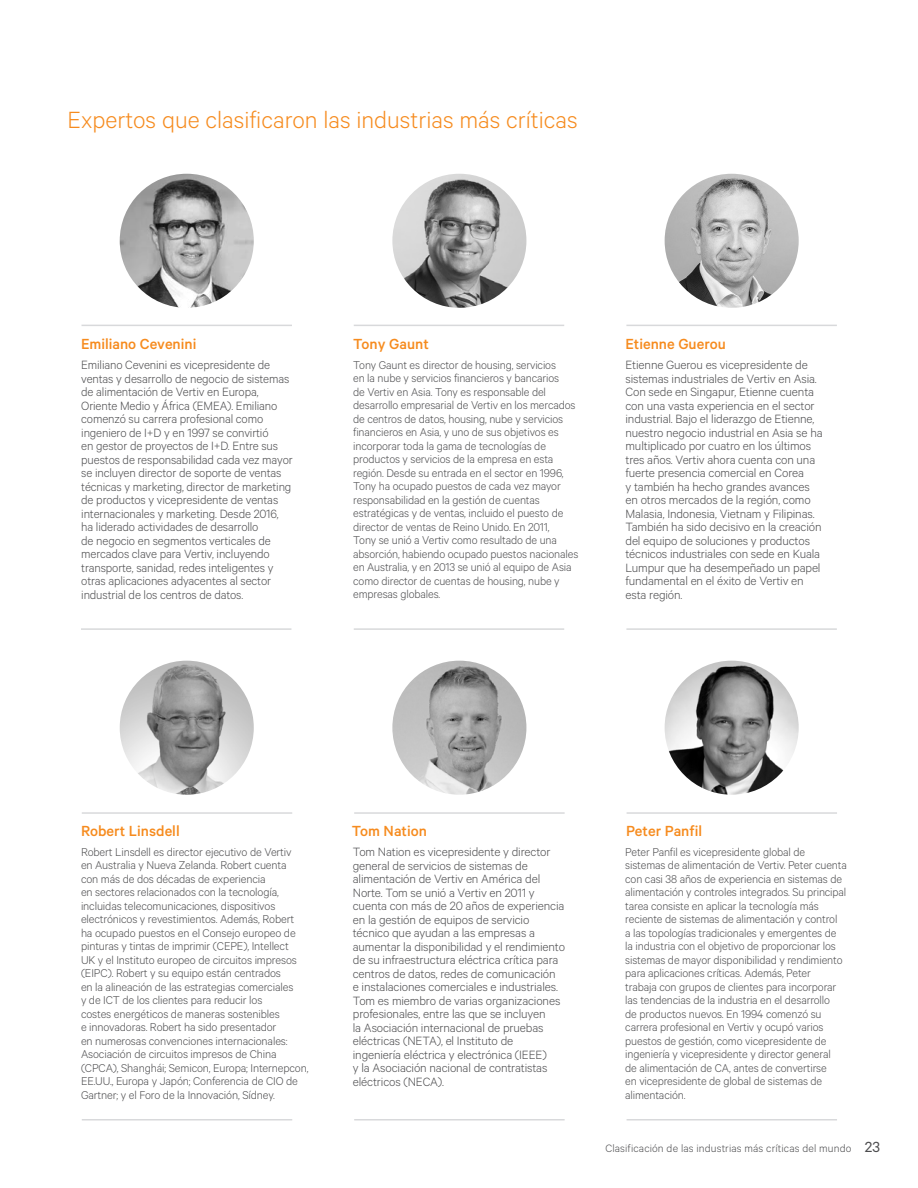
<style>
.page{position:relative;width:918px;height:1188px;background:#fff}
.page>*{position:absolute;margin:0;border:0;box-sizing:border-box;transform-origin:0 0}
.t1{font:300 26.4px "Calibre";color:#f68b1e}
.t2{font:500 16.5px "Calibre";color:#f68b1e}
.t3{font:300 13.5px/13.5px "Calibre";letter-spacing:-.01em;color:#4d4d4f}
.t4{font:300 12.75px/13.5px "Calibre";letter-spacing:-.01em;color:#4d4d4f}
.t5{font:300 12px "Calibre";letter-spacing:.01em;color:#4d4d4f}
.s1{font-weight:400;font-size:16.5px}
</style>
<div class="page">
<img style="left:120px;top:174px;width:134px;height:134px;border-radius:67px">
<img style="left:120px;top:661px;width:134px;height:134px;border-radius:67px">
<img style="left:392px;top:174px;width:134px;height:134px;border-radius:67px">
<img style="left:392px;top:661px;width:134px;height:134px;border-radius:67px">
<img style="left:665px;top:174px;width:134px;height:134px;border-radius:67px">
<img style="left:665px;top:661px;width:134px;height:134px;border-radius:67px">
<hr style="left:82px;top:325px;width:210px;height:1px;background:#d8d9db">
<hr style="left:354px;top:325px;width:210px;height:1px;background:#d8d9db">
<hr style="left:626px;top:325px;width:211px;height:1px;background:#d8d9db">
<hr style="left:81px;top:628px;width:210px;height:2px;background:#d8d9db">
<hr style="left:354px;top:628px;width:210px;height:2px;background:#d8d9db">
<hr style="left:626px;top:628px;width:211px;height:2px;background:#d8d9db">
<hr style="left:82px;top:812px;width:210px;height:2px;background:#d8d9db">
<hr style="left:82px;top:1119px;width:210px;height:1px;background:#d8d9db">
<hr style="left:354px;top:812px;width:211px;height:2px;background:#d8d9db">
<hr style="left:354px;top:1119px;width:211px;height:1px;background:#d8d9db">
<hr style="left:627px;top:1119px;width:210px;height:1px;background:#d8d9db">
<hr style="left:627px;top:812px;width:210px;height:2px;background:#d8d9db">
<h1 class="t1" style="left:68px;top:104px;width:512px">Expertos que clasificaron las industrias más críticas</h1>
<p class="t2" style="left:81px;top:335px;width:117px">Emiliano Cevenini</p>
<p class="t2" style="left:353px;top:335px;width:77px">Tony Gaunt</p>
<p class="t2" style="left:626px;top:335px;width:102px">Etienne Guerou</p>
<p class="t3" style="left:81px;top:358px;width:213px">Emiliano Cevenini es vicepresidente de ventas y desarrollo de negocio de sistemas de alimentación de Vertiv en Europa, Oriente Medio y África (EMEA). Emiliano comenzó su carrera profesional como ingeniero de I+D y en 1997 se convirtió<br>en gestor de proyectos de I+D. Entre sus puestos de responsabilidad cada vez mayor se incluyen director de soporte de ventas técnicas y marketing, director de marketing de productos y vicepresidente de ventas internacionales y marketing. Desde 2016, ha liderado actividades de desarrollo<br>de negocio en segmentos verticales de mercados clave para Vertiv, incluyendo transporte, sanidad, redes inteligentes y otras aplicaciones adyacentes al sector industrial de los centros de datos.</p>
<p class="t4" style="left:353px;top:358px;width:227px">Tony Gaunt es director de housing, servicios<br>en la nube y servicios financieros y bancarios<br>de Vertiv en Asia. Tony es responsable del desarrollo empresarial de Vertiv en los mercados de centros de datos, housing, nube y servicios financieros en Asia, y uno de sus objetivos es incorporar toda la gama de tecnologías de productos y servicios de la empresa en esta región. Desde su entrada en el sector en 1996, Tony ha ocupado puestos de cada vez mayor responsabilidad en la gestión de cuentas estratégicas y de ventas, incluido el puesto de director de ventas de Reino Unido. En 2011,<br>Tony se unió a Vertiv como resultado de una absorción, habiendo ocupado puestos nacionales en Australia, y en 2013 se unió al equipo de Asia como director de cuentas de housing, nube y empresas globales.</p>
<p class="t3" style="left:626px;top:358px;width:199px">Etienne Guerou es vicepresidente de sistemas industriales de Vertiv en Asia.<br>Con sede en Singapur, Etienne cuenta con una vasta experiencia en el sector industrial. Bajo el liderazgo de Etienne, nuestro negocio industrial en Asia se ha multiplicado por cuatro en los últimos tres años. Vertiv ahora cuenta con una fuerte presencia comercial en Corea<br>y también ha hecho grandes avances en otros mercados de la región, como Malasia, Indonesia, Vietnam y Filipinas.<br>También ha sido decisivo en la creación del equipo de soluciones y productos técnicos industriales con sede en Kuala Lumpur que ha desempeñado un papel fundamental en el éxito de Vertiv en esta región.</p>
<p class="t2" style="left:626px;top:822px;width:77px">Peter Panfil</p>
<p class="t2" style="left:81px;top:822px;width:100px">Robert Linsdell</p>
<p class="t2" style="left:352px;top:822px;width:77px">Tom Nation</p>
<p class="t3" style="left:353px;top:845px;width:214px">Tom Nation es vicepresidente y director general de servicios de sistemas de alimentación de Vertiv en América del Norte. Tom se unió a Vertiv en 2011 y cuenta con más de 20 años de experiencia en la gestión de equipos de servicio técnico que ayudan a las empresas a aumentar la disponibilidad y el rendimiento de su infraestructura eléctrica crítica para centros de datos, redes de comunicación<br>e instalaciones comerciales e industriales.<br>Tom es miembro de varias organizaciones profesionales, entre las que se incluyen<br>la Asociación internacional de pruebas eléctricas (NETA), el Instituto de<br>ingeniería eléctrica y electrónica (IEEE)<br>y la Asociación nacional de contratistas eléctricos (NECA).</p>
<p class="t4" style="left:625px;top:845px;width:223px">Peter Panfil es vicepresidente global de sistemas de alimentación de Vertiv. Peter cuenta con casi 38 años de experiencia en sistemas de alimentación y controles integrados. Su principal tarea consiste en aplicar la tecnología más reciente de sistemas de alimentación y control<br>a las topologías tradicionales y emergentes de la industria con el objetivo de proporcionar los sistemas de mayor disponibilidad y rendimiento para aplicaciones críticas. Además, Peter<br>trabaja con grupos de clientes para incorporar las tendencias de la industria en el desarrollo<br>de productos nuevos. En 1994 comenzó su carrera profesional en Vertiv y ocupó varios puestos de gestión, como vicepresidente de ingeniería y vicepresidente y director general<br>de alimentación de CA, antes de convertirse<br>en vicepresidente de global de sistemas de alimentación.</p>
<p class="t4" style="left:81px;top:845px;width:229px">Robert Linsdell es director ejecutivo de Vertiv<br>en Australia y Nueva Zelanda. Robert cuenta<br>con más de dos décadas de experiencia<br>en sectores relacionados con la tecnología, incluidas telecomunicaciones, dispositivos electrónicos y revestimientos. Además, Robert ha ocupado puestos en el Consejo europeo de pinturas y tintas de imprimir (CEPE), Intellect<br>UK y el Instituto europeo de circuitos impresos (EIPC). Robert y su equipo están centrados<br>en la alineación de las estrategias comerciales<br>y de ICT de los clientes para reducir los<br>costes energéticos de maneras sostenibles<br>e innovadoras. Robert ha sido presentador<br>en numerosas convenciones internacionales:<br>Asociación de circuitos impresos de China (CPCA), Shanghái; Semicon, Europa; Internepcon, EE.UU., Europa y Japón; Conferencia de CIO de Gartner; y el Foro de la Innovación, Sídney.</p>
<p class="t5" style="left:606px;top:1142px;width:276px">Clasificación de las industrias más críticas del mundo <span class="s1">23</span></p>
</div>
